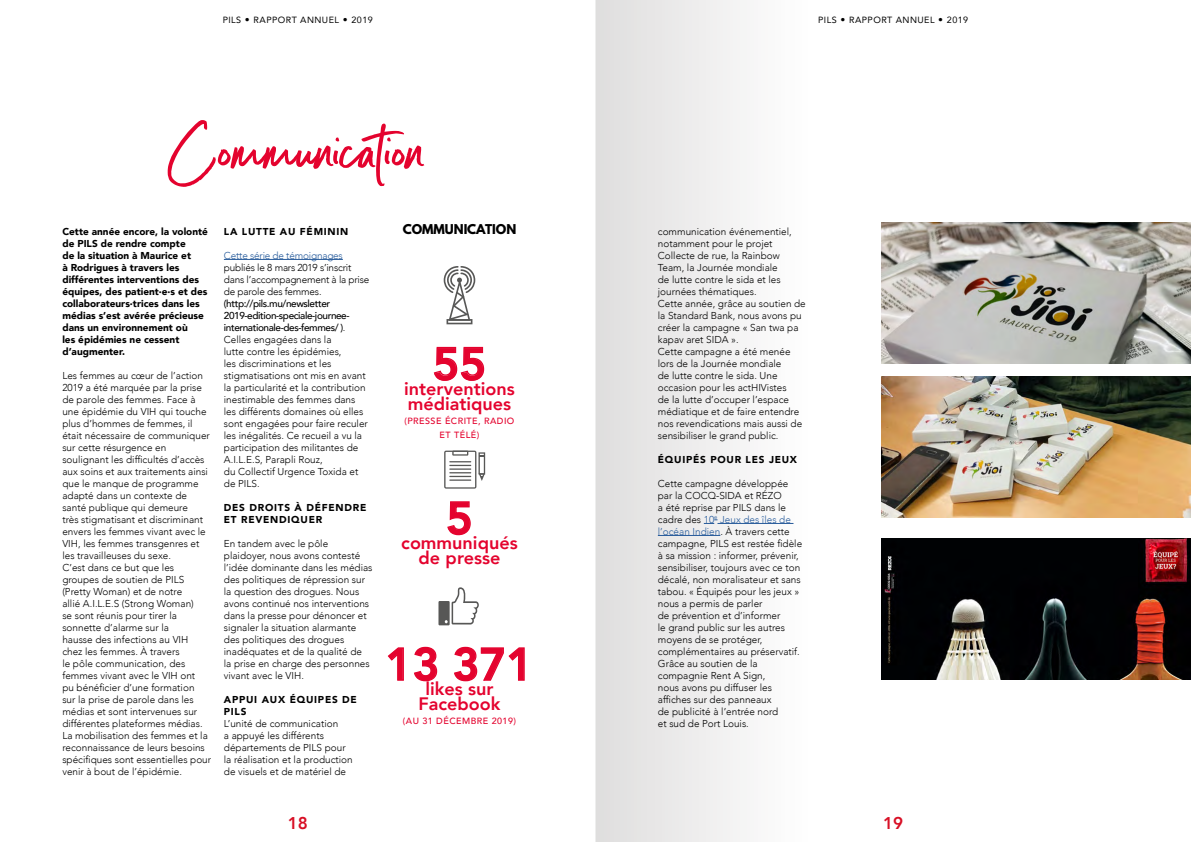
<style>
.page{position:relative;width:1191px;height:842px;background:#fff}
.page>*{position:absolute;margin:0;border:0;box-sizing:border-box;transform-origin:0 0}
.t1{font:100px "Backlash Script Script";color:#e4032e}
.t2{font:800 45.4px "Avenir";color:#e4032e}
.t3{font:800 18px/15px "Avenir";color:#e4032e;text-align:center}
.t4{font:800 17px "Avenir";color:#d80f25}
.t5{font:700 12px "League Spartan";color:#000}
.t6{font:300 10px/12px "Avenir";color:#000}
.t7{font:900 10px/12px "Avenir";color:#000}
.t8{font:900 10px/12px "Avenir";letter-spacing:.075em;color:#000}
.t9{font:300 10px/12px "Avenir";letter-spacing:-.02em;color:#000}
.t10{font:300 10px "Avenir";letter-spacing:-.02em;color:#275b9b}
.t11{font:9px "Avenir";letter-spacing:.05em;color:#000}
.t12{font:500 9px/14px "Avenir";letter-spacing:.05em;color:#e4032e;text-align:center}
.s1{font-family:"Futura";font-weight:300}
.s2{font-weight:500}
.s3{color:#275b9b}
</style>
<div class="page">
<svg style="left:595px;top:0;width:199px;height:842px"></svg>
<hr style="left:224px;top:259px;width:119px;height:1px;background:#275b9b">
<svg style="left:704px;top:520px;width:13px;height:4px"></svg>
<hr style="left:717px;top:523px;width:76px;height:1px;background:#275b9b">
<hr style="left:658px;top:535px;width:62px;height:1px;background:#275b9b">
<svg style="left:433px;top:346px;width:52px;height:35px"></svg>
<svg style="left:447px;top:501px;width:24px;height:35px"></svg>
<svg style="left:387px;top:647px;width:17px;height:34px"></svg>
<svg style="left:414px;top:646px;width:24px;height:36px"></svg>
<svg style="left:454px;top:646px;width:71px;height:36px"></svg>
<svg style="left:444px;top:451px;width:41px;height:38px"></svg>
<svg style="left:444px;top:266px;width:31px;height:58px"></svg>
<svg style="left:438px;top:587px;width:41px;height:38px"></svg>
<img style="left:881px;top:538px;width:310px;height:141px">
<img style="left:881px;top:376px;width:310px;height:141px">
<img style="left:881px;top:222px;width:310px;height:142px">
<p class="t11" style="left:223px;top:13px;width:152px">PILS <span class="s1">•</span> RAPPORT ANNUEL <span class="s1">•</span> 2019</p>
<p class="t11" style="left:818px;top:13px;width:152px">PILS <span class="s1">•</span> RAPPORT ANNUEL <span class="s1">•</span> 2019</p>
<h1 class="t1" style="left:171px;top:102px;width:256px">Communication</h1>
<p class="t7" style="left:62px;top:225px;width:147px">Cette année encore, la volonté de PILS de rendre compte<br>de la situation à Maurice et<br>à Rodrigues à travers les différentes interventions des équipes, des patient·e·s et des collaborateurs·trices dans les médias s’est avérée précieuse dans un environnement où<br>les épidémies ne cessent d’augmenter.</p>
<p class="t6" style="left:62px;top:369px;width:150px">Les femmes au cœur de l’action<br>2019 a été marquée par la prise de parole des femmes. Face à une épidémie du VIH qui touche plus d’hommes de femmes, il était nécessaire de communiquer sur cette résurgence en soulignant les difficultés d’accès aux soins et aux traitements ainsi que le manque de programme adapté dans un contexte de santé publique qui demeure<br>très stigmatisant et discriminant envers les femmes vivant avec le<br>VIH, les femmes transgenres et les travailleuses du sexe.<br>C’est dans ce but que les groupes de soutien de PILS (Pretty Woman) et de notre<br>allié A.I.L.E.S (Strong Woman)<br>se sont réunis pour tirer la sonnette d’alarme sur la<br>hausse des infections au VIH<br>chez les femmes. À travers<br>le pôle communication, des femmes vivant avec le VIH ont<br>pu bénéficier d’une formation<br>sur la prise de parole dans les médias et sont intervenues sur différentes plateformes médias.<br>La mobilisation des femmes et la reconnaissance de leurs besoins spécifiques sont essentielles pour venir à bout de l’épidémie.</p>
<p class="t8" style="left:224px;top:225px;width:126px">LA LUTTE AU FÉMININ</p>
<p class="t10" style="left:224px;top:249px;width:120px">Cette série de témoignages</p>
<p class="t9" style="left:224px;top:261px;width:147px">publiés le 8 mars 2019 s’inscrit dans l’accompagnement à la prise de parole des femmes.</p>
<p class="t6" style="left:224px;top:297px;width:145px"><span class="s2">(http://pils.mu/newsletter<br>2019-edition-speciale-journee&shy;internationale-des-femmes/ )</span>.<br>Celles engagées dans la<br>lutte contre les épidémies,<br>les discriminations et les stigmatisations ont mis en avant la particularité et la contribution inestimable des femmes dans les différents domaines où elles sont engagées pour faire reculer les inégalités. Ce recueil a vu la participation des militantes de<br>A.I.L.E.S, Parapli Rouz,<br>du Collectif Urgence Toxida et de PILS.</p>
<p class="t8" style="left:224px;top:501px;width:144px">DES DROITS À DÉFENDRE<br>ET REVENDIQUER</p>
<p class="t6" style="left:224px;top:537px;width:150px">En tandem avec le pôle plaidoyer, nous avons contesté l’idée dominante dans les médias des politiques de répression sur la question des drogues. Nous avons continué nos interventions dans la presse pour dénoncer et signaler la situation alarmante des politiques des drogues inadéquates et de la qualité de<br>la prise en charge des personnes vivant avec le VIH.</p>
<p class="t8" style="left:224px;top:693px;width:134px">APPUI AUX ÉQUIPES DE<br>PILS</p>
<p class="t6" style="left:224px;top:717px;width:130px">L’unité de communication<br>a appuyé les différents départements de PILS pour la réalisation et la production de visuels et de matériel de</p>
<p class="t5" style="left:403px;top:219px;width:115px">COMMUNICATION</p>
<h2 class="t2" style="left:432px;top:329px;width:55px">55</h2>
<h3 class="t3" style="left:404px;top:381px;width:112px;text-align:left">interventions médiatiques</h3>
<p class="t12" style="left:404px;top:413px;width:111px">(PRESSE ÉCRITE, RADIO<br>ET TÉLÉ)</p>
<h2 class="t2" style="left:446px;top:483px;width:28px">5</h2>
<h3 class="t3" style="left:401px;top:535px;width:118px">communiqués de presse</h3>
<h2 class="t2" style="left:386px;top:629px;width:149px">13 371</h2>
<h3 class="t3" style="left:418px;top:681px;width:83px">likes sur<br>Facebook</h3>
<p class="t12" style="left:403px;top:713px;width:115px">(AU 31 DÉCEMBRE 2019)</p>
<p class="t6" style="left:658px;top:225px;width:149px">communication événementiel, notamment pour le projet<br>Collecte de rue, la Rainbow<br>Team, la Journée mondiale<br>de lutte contre le sida et les journées thématiques.<br>Cette année, grâce au soutien de la Standard Bank, nous avons pu créer la campagne « San twa pa kapav aret SIDA ».<br>Cette campagne a été menée lors de la Journée mondiale<br>de lutte contre le sida. Une occasion pour les actHIVistes<br>de la lutte d’occuper l’espace médiatique et de faire entendre nos revendications mais aussi de sensibiliser le grand public.</p>
<p class="t8" style="left:658px;top:453px;width:141px">ÉQUIPÉS POUR LES JEUX</p>
<p class="t6" style="left:658px;top:477px;width:146px">Cette campagne développée par la COCQ-SIDA et RÉZO<br>a été reprise par PILS dans le cadre des <span class="s3">10</span><sup>e</sup> <span class="s3">Jeux des îles de l’océan Indien</span>. À travers cette campagne, PILS est restée fidèle à sa mission : informer, prévenir, sensibiliser, toujours avec ce ton décalé, non moralisateur et sans tabou. « Équipés pour les jeux » nous a permis de parler<br>de prévention et d’informer<br>le grand public sur les autres moyens de se protéger, complémentaires au préservatif.<br>Grâce au soutien de la compagnie Rent A Sign,<br>nous avons pu diffuser les affiches sur des panneaux<br>de publicité à l’entrée nord<br>et sud de Port Louis.</p>
<h3 class="t4" style="left:288px;top:809px;width:22px">18</h3>
<h3 class="t4" style="left:883px;top:809px;width:22px">19</h3>
</div>
